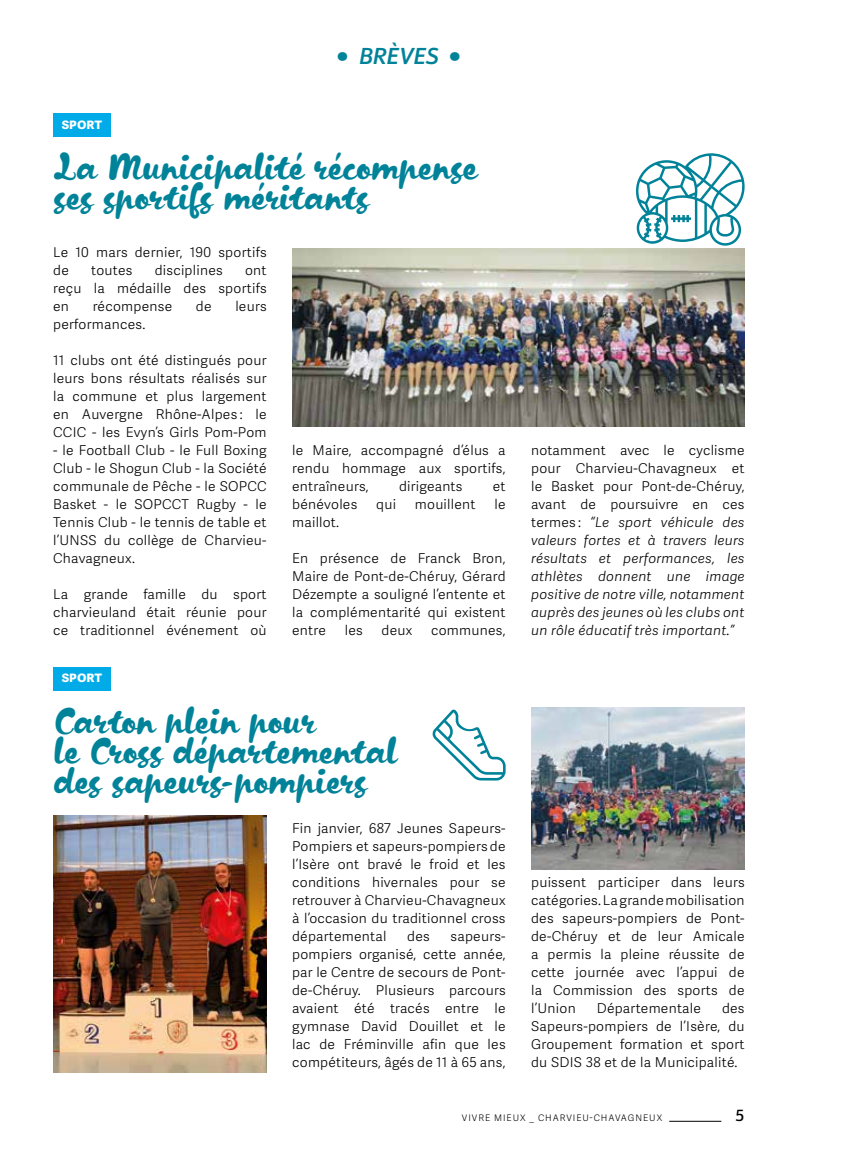
<style>
.page{position:relative;width:851px;height:1149px;background:#fff}
.page>*{position:absolute;margin:0;border:0;box-sizing:border-box;transform-origin:0 0}
.t1{font:36px/30px "Kapelka New";color:#008399}
.t2{font:italic 600 22.5px "URW Form";color:#008399}
.t3{font:500 15.75px "URW Form";color:#000}
.t4{font:700 15px "Adelle Sans";color:#fff}
.t5{font:300 13.5px/18px "Adelle Sans";letter-spacing:.02em;color:#000;text-align:justify}
.t6{font:italic 300 13.5px/18px "Adelle Sans";letter-spacing:.02em;color:#000;text-align:justify}
.t7{font:300 9px "Adelle Sans";letter-spacing:.11em;color:#000}
.s1{font-weight:800;font-style:normal}
.s2{font-style:normal}
</style>
<div class="page">
<hr style="left:669px;top:1120px;width:52px;height:1px;background:#000">
<img style="left:292px;top:248px;width:452px;height:178px">
<div style="left:53px;top:113px;width:58px;height:23px;background:#00abe7"></div>
<div style="left:53px;top:666px;width:58px;height:24px;background:#00abe7"></div>
<svg style="left:636px;top:153px;width:109px;height:92px"></svg>
<svg style="left:432px;top:709px;width:73px;height:71px"></svg>
<img style="left:53px;top:815px;width:213px;height:256px">
<img style="left:531px;top:707px;width:213px;height:162px">
<p class="t4" style="left:62px;top:114px;width:42px">sport</p>
<h2 class="t2" style="left:336px;top:40px;width:127px"><span class="s1">•</span> BRÈVES <span class="s1">•</span></h2>
<h1 class="t1" style="left:53px;top:151px;width:425px">La Municipalité récompense ses sportifs méritants</h1>
<p class="t5" style="left:53px;top:243px;width:215px">Le 10 mars dernier, 190 sportifs de</p>
<p class="t5" style="left:91px;top:261px;width:43px">toutes</p>
<p class="t5" style="left:155px;top:261px;width:70px">disciplines</p>
<p class="t5" style="left:53px;top:261px;width:215px;text-indent:192px">ont reçu la médaille des sportifs en</p>
<p class="t5" style="left:93px;top:297px;width:81px">récompense</p>
<p class="t5" style="left:196px;top:297px;width:17px">de</p>
<p class="t5" style="left:235px;top:297px;width:33px">leurs</p>
<p class="t5" style="left:53px;top:315px;width:94px">performances.</p>
<p class="t5" style="left:53px;top:351px;width:215px">11 clubs ont été distingués pour leurs bons résultats réalisés sur la commune et plus largement en Auvergne Rhône-Alpes : le CCIC - les Evyn’s Girls Pom-Pom</p>
<p class="t5" style="left:53px;top:441px;width:215px">- le Football Club - le Full Boxing Club - le Shogun Club - la Société communale de Pêche - le SOPCC Basket - le SOPCCT Rugby - le Tennis Club - le tennis de table et l’UNSS du collège de Charvieu-Chavagneux.</p>
<p class="t5" style="left:53px;top:585px;width:215px">La grande famille du sport charvieuland était réunie pour ce traditionnel événement où</p>
<p class="t4" style="left:62px;top:667px;width:42px">sport</p>
<p class="t5" style="left:292px;top:441px;width:215px">le Maire, accompagné d’élus a rendu hommage aux sportifs, entraîneurs,</p>
<p class="t5" style="left:399px;top:477px;width:65px">dirigeants</p>
<p class="t5" style="left:493px;top:477px;width:14px">et</p>
<p class="t5" style="left:292px;top:495px;width:67px">bénévoles</p>
<p class="t5" style="left:376px;top:495px;width:21px">qui</p>
<p class="t5" style="left:415px;top:495px;width:62px">mouillent</p>
<p class="t5" style="left:494px;top:495px;width:13px">le</p>
<p class="t5" style="left:292px;top:513px;width:49px">maillot.</p>
<p class="t5" style="left:292px;top:549px;width:215px">En présence de Franck Bron, Maire de Pont-de-Chéruy, Gérard Dézempte a souligné l’entente et la complémentarité qui existent entre</p>
<p class="t5" style="left:345px;top:621px;width:20px">les</p>
<p class="t5" style="left:381px;top:621px;width:32px">deux</p>
<p class="t5" style="left:431px;top:621px;width:76px">communes,</p>
<h1 class="t1" style="left:53px;top:704px;width:344px">Carton plein pour<br>le Cross départemental des sapeurs-pompiers</h1>
<p class="t5" style="left:292px;top:819px;width:215px">Fin janvier, 687 Jeunes Sapeurs-Pompiers et sapeurs-pompiers de l’Isère ont bravé le froid et les conditions hivernales pour se retrouver à Charvieu-Chavagneux à l’occasion du traditionnel cross départemental</p>
<p class="t5" style="left:407px;top:927px;width:24px">des</p>
<p class="t5" style="left:292px;top:927px;width:215px;text-indent:158px">sapeurs&shy;pompiers organisé, cette année, par le Centre de secours de Pont&shy;de-Chéruy. Plusieurs parcours avaient été tracés entre le gymnase David Douillet et le lac de Fréminville afin que les compétiteurs, âgés de 11 à 65 ans,</p>
<p class="t6" style="left:531px;top:441px;width:215px"><span class="s2">notamment avec le cyclisme pour Charvieu-Chavagneux et le Basket pour Pont-de-Chéruy, avant de poursuivre en ces termes :</span> “Le sport véhicule des valeurs fortes et à travers leurs résultats et performances, les athlètes donnent une image positive de notre ville, notamment auprès des jeunes où les clubs ont un rôle éducatif très important.”</p>
<p class="t5" style="left:531px;top:873px;width:215px">puissent participer dans leurs catégories. La grande mobilisation des sapeurs-pompiers de Pont&shy;de-Chéruy et de leur Amicale a permis la pleine réussite de cette journée avec l’appui de la Commission des sports de l’Union</p>
<p class="t5" style="left:531px;top:999px;width:215px;text-indent:191px">des Sapeurs-pompiers de l’Isère, du Groupement formation et sport du SDIS 38 et de la Municipalité.</p>
<p class="t5" style="left:596px;top:999px;width:106px">Départementale</p>
<p class="t7" style="left:462px;top:1112px;width:202px">VIVRE MIEUX _ CHARVIEU-CHAVAGNEUX</p>
<p class="t3" style="left:735px;top:1104px;width:11px">5</p>
</div>
